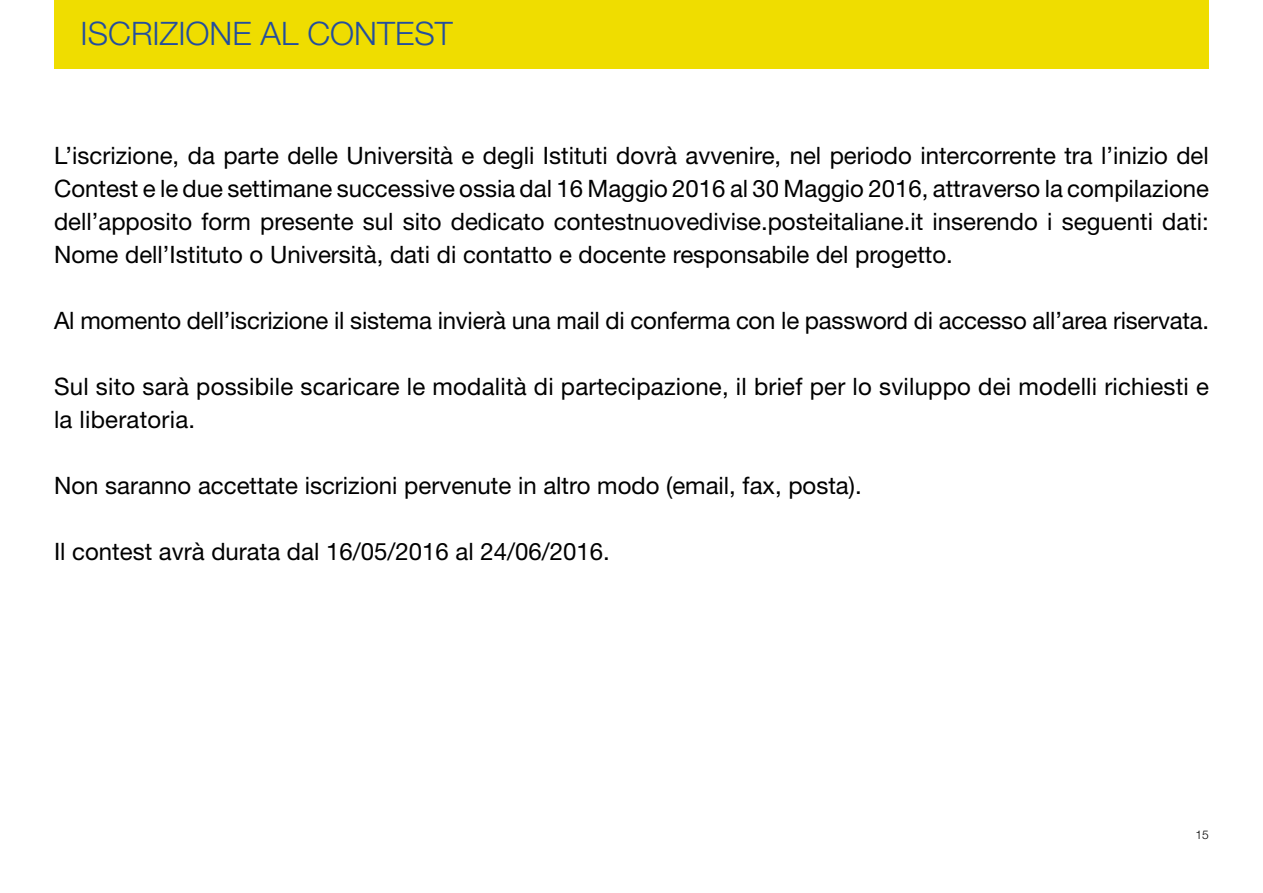
<style>
.page{position:relative;width:1263px;height:893px;background:#fff}
.page>*{position:absolute;margin:0;border:0;box-sizing:border-box;transform-origin:0 0}
.t1{font:300 32.4px "Helvetica Neue";color:#234e9e}
.t2{font:24px/33px "Helvetica Neue";color:#000;text-align:justify}
.t3{font:300 12px "Helvetica Neue";color:#000}
</style>
<div class="page">
<div style="left:54px;top:0;width:1155px;height:68px;background:#efdd00"></div>
<h1 class="t1" style="left:81px;top:14px;width:374px">ISCRIZIONE AL CONTEST</h1>
<p class="t2" style="left:54px;top:139px;width:1156px">L’iscrizione, da parte delle Università e degli Istituti dovrà avvenire, nel periodo intercorrente tra l’inizio del Contest e le due settimane successive ossia dal 16 Maggio 2016 al 30 Maggio 2016, attraverso la compilazione dell’apposito form presente sul sito dedicato contestnuovedivise.posteitaliane.it inserendo i seguenti dati:<br>Nome dell’Istituto o Università, dati di contatto e docente responsabile del progetto.</p>
<p class="t2" style="left:54px;top:304px;width:1156px">Al momento dell’iscrizione il sistema invierà una mail di conferma con le password di accesso all’area riservata.</p>
<p class="t2" style="left:54px;top:370px;width:1156px">Sul sito sarà possibile scaricare le modalità di partecipazione, il brief per lo sviluppo dei modelli richiesti e la liberatoria.</p>
<p class="t2" style="left:54px;top:469px;width:809px">Non saranno accettate iscrizioni pervenute in altro modo (email, fax, posta).</p>
<p class="t2" style="left:54px;top:535px;width:557px">Il contest avrà durata dal 16/05/2016 al 24/06/2016.</p>
<p class="t3" style="left:1195px;top:827px;width:15px">15</p>
</div>
